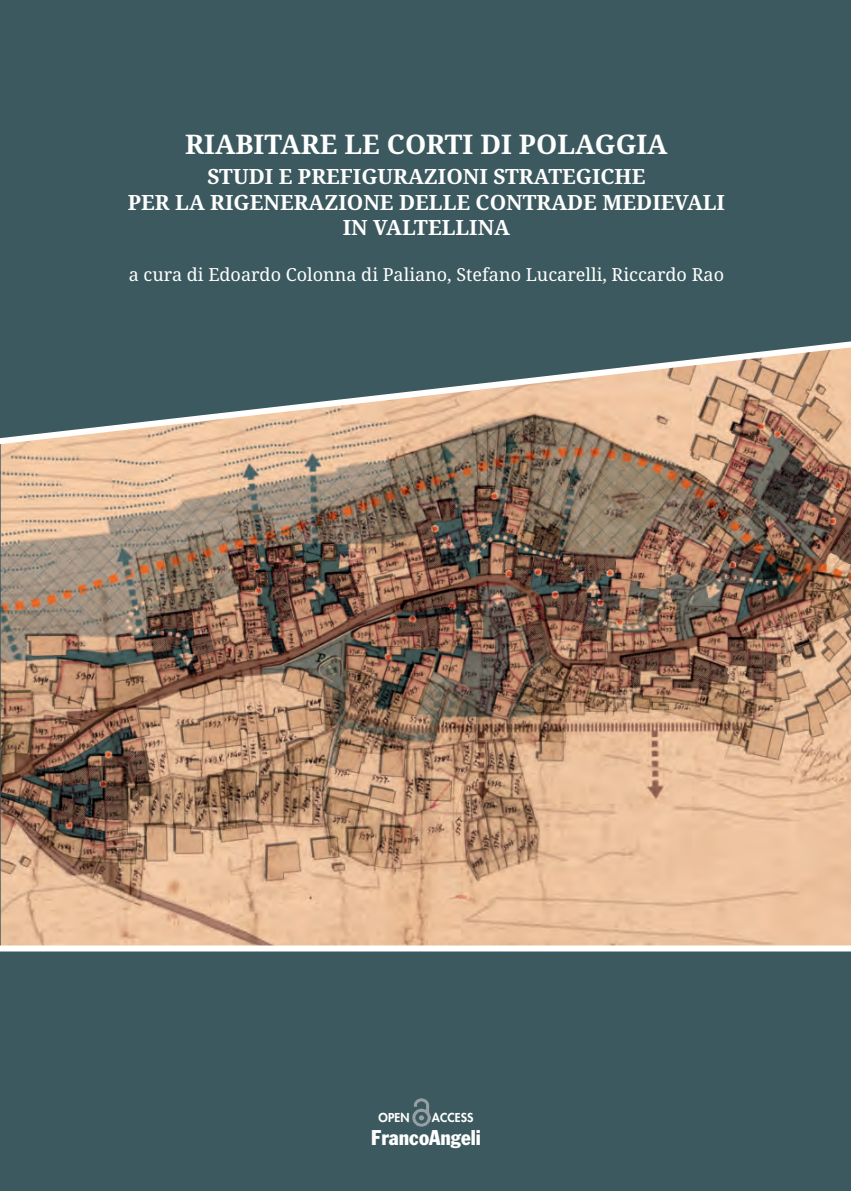
<style>
.page{position:relative;width:851px;height:1191px;background:#fff}
.page>*{position:absolute;margin:0;border:0;box-sizing:border-box;transform-origin:0 0}
.t1{font:700 27px "Noto Serif";color:#fff}
.t2{font:700 21px/25.5px "Noto Serif";color:#fff;text-align:center}
.t3{font:condensed 21px "Franklin Gothic";color:#fff}
.t4{font:18px "Noto Serif";color:#fff}
.t5{font:800 12px "Futura Std";letter-spacing:.01em;color:#fff}
</style>
<div class="page">
<div style="left:0;top:0;width:850px;height:1191px;background:#3b595e"></div>
<img style="left:413px;top:1098px;width:18px;height:28px">
<img style="left:1px;top:612px;width:849px;height:333px">
<img style="left:0;top:341px;width:850px;height:271px">
<div style="left:0;top:945px;width:850px;height:6px;background:#fff"></div>
<p class="t1" style="left:185px;top:129px;width:484px">RIABITARE LE CORTI DI POLAGGIA</p>
<p class="t2" style="left:128px;top:164px;width:598px">STUDI E PREFIGURAZIONI STRATEGICHE<br>PER LA RIGENERAZIONE DELLE CONTRADE MEDIEVALI<br>IN VALTELLINA</p>
<p class="t4" style="left:129px;top:267px;width:596px">a cura di Edoardo Colonna di Paliano, Stefano Lucarelli, Riccardo Rao</p>
<p class="t5" style="left:378px;top:1111px;width:33px">OPEN</p>
<p class="t5" style="left:432px;top:1111px;width:43px">ACCESS</p>
<p class="t3" style="left:371px;top:1130px;width:111px">FrancoAngeli</p>
</div>
